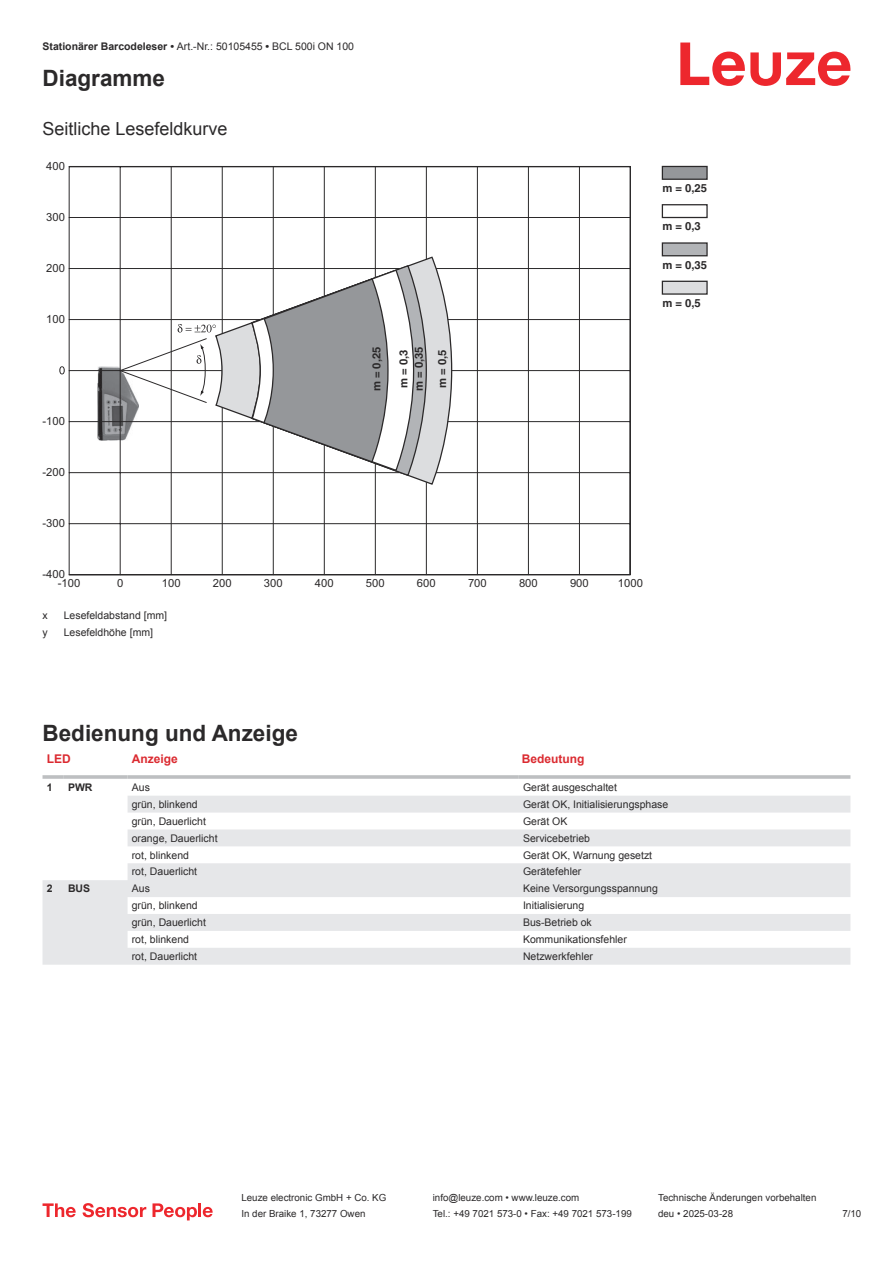
<style>
.page{position:relative;width:893px;height:1263px;background:#fff}
.page>*{position:absolute;margin:0;border:0;box-sizing:border-box;transform-origin:0 0}
.t1{font:700 22.5px "Arial";color:#2b292a}
.t2{font:18px "Arial";color:#2b292a}
.t3{font:700 12px "Arial";color:#db2a30}
.t4{font:11.25px "Arial";color:#2b292a}
.t5{font:700 11.25px/15.5px "Helvetica";color:#2b292a}
.t6{font:10.5px "Arial";color:#2b292a}
.t7{font:700 10.5px "Arial";color:#2b292a}
.t8{font:9.75px "Arial";color:#2b292a}
.s1{font-weight:700}
</style>
<div class="page">
<svg style="left:680px;top:43px;width:170px;height:43px"></svg>
<svg style="left:43px;top:796px;width:807px;height:169px;fill:#e6e7e9"></svg>
<hr style="left:43px;top:775px;width:21px;height:4px;background:#c8cacc">
<svg style="left:64px;top:775px;width:64px;height:4px"></svg>
<hr style="left:128px;top:775px;width:391px;height:4px;background:#c8cacb">
<hr style="left:519px;top:775px;width:331px;height:4px;background:#c3c5c7">
<svg style="left:43px;top:1203px;width:33px;height:14px"></svg>
<svg style="left:83px;top:1203px;width:63px;height:14px"></svg>
<svg style="left:153px;top:1203px;width:44px;height:17px"></svg>
<hr style="left:198px;top:1203px;width:3px;height:14px;background:#ed272d">
<svg style="left:203px;top:1207px;width:10px;height:10px"></svg>
<svg style="left:69px;top:166px;width:561px;height:409px"></svg>
<hr style="left:171px;top:166px;width:1px;height:409px;background:#2b292a">
<hr style="left:222px;top:166px;width:1px;height:409px;background:#2b292a">
<hr style="left:273px;top:166px;width:1px;height:409px;background:#2b292a">
<hr style="left:324px;top:166px;width:1px;height:409px;background:#2b292a">
<hr style="left:375px;top:166px;width:1px;height:409px;background:#2b292a">
<hr style="left:426px;top:166px;width:1px;height:409px;background:#2b292a">
<hr style="left:477px;top:166px;width:1px;height:409px;background:#2b292a">
<hr style="left:528px;top:166px;width:1px;height:409px;background:#2b292a">
<hr style="left:579px;top:166px;width:1px;height:409px;background:#2b292a">
<hr style="left:630px;top:166px;width:1px;height:409px;background:#2b292a">
<svg style="left:59px;top:366px;width:6px;height:8px"></svg>
<div style="left:662px;top:166px;width:45px;height:13px;background:#95979a"></div>
<div style="left:662px;top:166px;width:46px;height:14px;border:1px solid #2b292a"></div>
<div style="left:662px;top:204px;width:46px;height:14px;border:1px solid #2b292a"></div>
<div style="left:662px;top:243px;width:45px;height:13px;background:#b2b4b7"></div>
<div style="left:662px;top:242px;width:46px;height:14px;border:1px solid #2b292a"></div>
<div style="left:662px;top:281px;width:45px;height:13px;background:#dcdddf"></div>
<div style="left:662px;top:281px;width:46px;height:14px;border:1px solid #2b292a"></div>
<svg style="left:118px;top:324px;width:96px;height:79px"></svg>
<svg style="left:214px;top:257px;width:239px;height:229px"></svg>
<svg style="left:250px;top:266px;width:178px;height:211px"></svg>
<p class="t6" style="left:43px;top:43px;width:313px"><span class="s1">Stationärer Barcodeleser •</span> Art.-Nr.: 50105455 <span class="s1">•</span> BCL 500i ON 100</p>
<h1 class="t1" style="left:43px;top:70px;width:124px">Diagramme</h1>
<h2 class="t2" style="left:43px;top:122px;width:187px">Seitliche Lesefeldkurve</h2>
<p class="t4" style="left:46px;top:162px;width:20px">400</p>
<p class="t4" style="left:46px;top:213px;width:20px">300</p>
<p class="t4" style="left:46px;top:264px;width:20px">200</p>
<p class="t4" style="left:46px;top:315px;width:20px">100</p>
<p class="t4" style="left:43px;top:417px;width:24px">-100</p>
<p class="t4" style="left:43px;top:468px;width:24px">-200</p>
<p class="t4" style="left:43px;top:519px;width:24px">-300</p>
<p class="t5" style="left:370px;top:391px;width:46px;rotate:-90deg">m = 0,25</p>
<p class="t5" style="left:397px;top:391px;width:46px;rotate:-90deg">m = 0,3 m = 0,35</p>
<p class="t5" style="left:435px;top:388px;width:40px;rotate:-90deg">m = 0,5</p>
<p class="t4" style="left:43px;top:570px;width:24px">-400</p>
<p class="t4" style="left:58px;top:579px;width:24px">-100</p>
<p class="t4" style="left:117px;top:579px;width:8px">0</p>
<p class="t4" style="left:162px;top:579px;width:20px">100</p>
<p class="t4" style="left:213px;top:579px;width:20px">200</p>
<p class="t4" style="left:264px;top:579px;width:20px">300</p>
<p class="t4" style="left:315px;top:579px;width:20px">400</p>
<p class="t4" style="left:366px;top:579px;width:20px">500</p>
<p class="t4" style="left:417px;top:579px;width:20px">600</p>
<p class="t4" style="left:468px;top:579px;width:20px">700</p>
<p class="t4" style="left:519px;top:579px;width:20px">800</p>
<p class="t4" style="left:570px;top:579px;width:20px">900</p>
<p class="t4" style="left:618px;top:579px;width:27px">1000</p>
<p class="t6" style="left:43px;top:611px;width:7px">x</p>
<p class="t6" style="left:64px;top:611px;width:105px">Lesefeldabstand [mm]</p>
<p class="t6" style="left:43px;top:628px;width:7px">y</p>
<p class="t6" style="left:64px;top:628px;width:91px">Lesefeldhöhe [mm]</p>
<p class="t5" style="left:662px;top:181px;width:46px">m = 0,25</p>
<p class="t5" style="left:662px;top:219px;width:40px">m = 0,3</p>
<p class="t5" style="left:662px;top:258px;width:46px">m = 0,35</p>
<p class="t5" style="left:662px;top:296px;width:40px">m = 0,5</p>
<h1 class="t1" style="left:43px;top:725px;width:257px">Bedienung und Anzeige</h1>
<p class="t3" style="left:47px;top:754px;width:25px">LED</p>
<p class="t3" style="left:132px;top:754px;width:48px">Anzeige</p>
<p class="t3" style="left:522px;top:754px;width:64px">Bedeutung</p>
<p class="t7" style="left:47px;top:783px;width:7px">1</p>
<p class="t7" style="left:68px;top:783px;width:26px">PWR</p>
<p class="t6" style="left:132px;top:783px;width:20px">Aus</p>
<p class="t6" style="left:523px;top:783px;width:95px">Gerät ausgeschaltet</p>
<p class="t6" style="left:132px;top:800px;width:67px">grün, blinkend</p>
<p class="t6" style="left:523px;top:800px;width:147px">Gerät OK, Initialisierungsphase</p>
<p class="t6" style="left:132px;top:817px;width:76px">grün, Dauerlicht</p>
<p class="t6" style="left:523px;top:817px;width:46px">Gerät OK</p>
<p class="t6" style="left:132px;top:834px;width:87px">orange, Dauerlicht</p>
<p class="t6" style="left:523px;top:834px;width:69px">Servicebetrieb</p>
<p class="t6" style="left:132px;top:851px;width:59px">rot, blinkend</p>
<p class="t6" style="left:523px;top:851px;width:131px">Gerät OK, Warnung gesetzt</p>
<p class="t6" style="left:132px;top:868px;width:67px">rot, Dauerlicht</p>
<p class="t6" style="left:523px;top:868px;width:60px">Gerätefehler</p>
<p class="t7" style="left:47px;top:885px;width:7px">2</p>
<p class="t7" style="left:68px;top:885px;width:24px">BUS</p>
<p class="t6" style="left:132px;top:885px;width:20px">Aus</p>
<p class="t6" style="left:523px;top:885px;width:136px">Keine Versorgungsspannung</p>
<p class="t6" style="left:132px;top:902px;width:67px">grün, blinkend</p>
<p class="t6" style="left:523px;top:902px;width:63px">Initialisierung</p>
<p class="t6" style="left:132px;top:918px;width:76px">grün, Dauerlicht</p>
<p class="t6" style="left:523px;top:918px;width:70px">Bus-Betrieb ok</p>
<p class="t6" style="left:132px;top:935px;width:59px">rot, blinkend</p>
<p class="t6" style="left:523px;top:935px;width:105px">Kommunikationsfehler</p>
<p class="t6" style="left:132px;top:952px;width:67px">rot, Dauerlicht</p>
<p class="t6" style="left:523px;top:952px;width:72px">Netzwerkfehler</p>
<p class="t8" style="left:241px;top:1194px;width:146px">Leuze electronic GmbH + Co. KG</p>
<p class="t8" style="left:433px;top:1194px;width:148px">info@leuze.com • www.leuze.com</p>
<p class="t8" style="left:658px;top:1194px;width:160px">Technische Änderungen vorbehalten</p>
<p class="t8" style="left:241px;top:1210px;width:126px">In der Braike 1, 73277 Owen</p>
<p class="t8" style="left:433px;top:1210px;width:201px">Tel.: +49 7021 573-0 • Fax: +49 7021 573-199</p>
<p class="t8" style="left:658px;top:1210px;width:76px">deu • 2025-03-28</p>
<p class="t8" style="left:842px;top:1210px;width:20px">7 /10</p>
</div>
